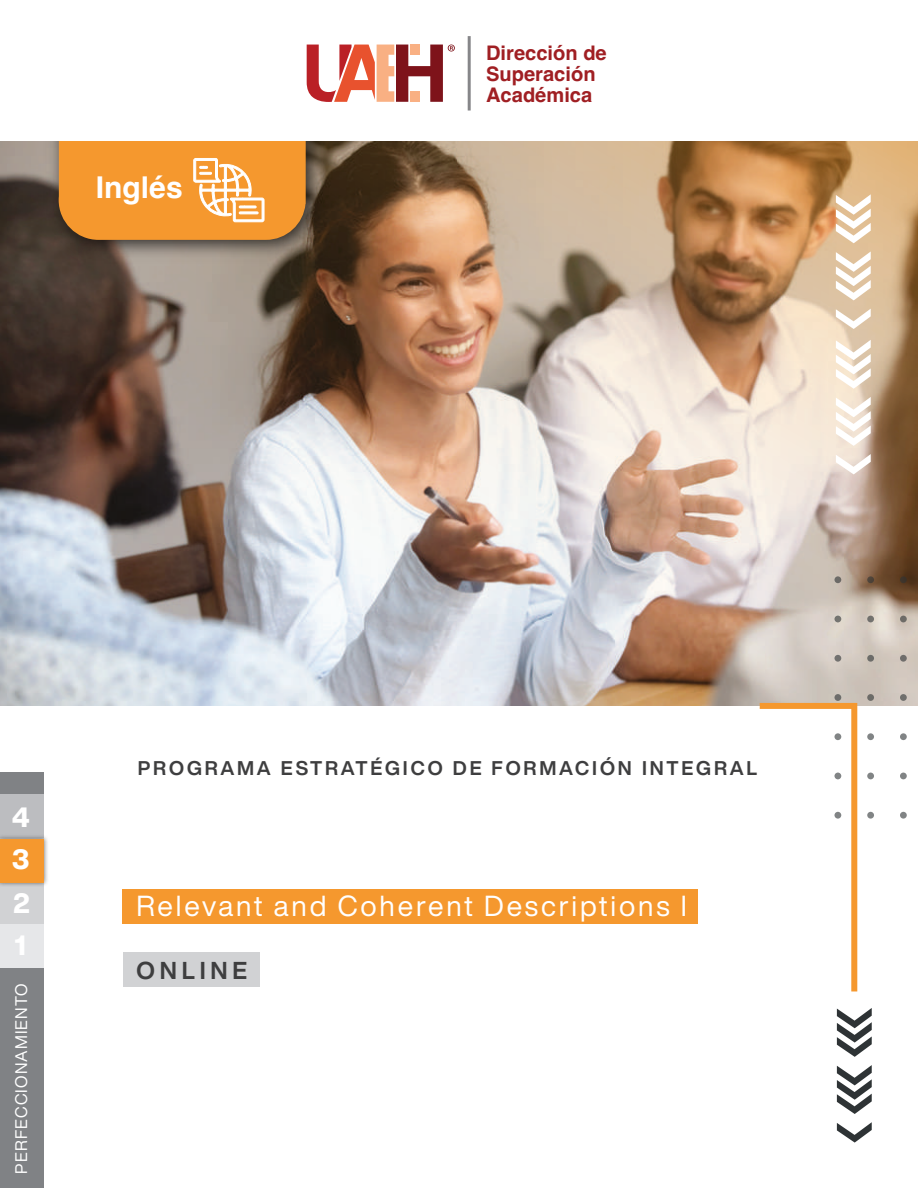
<style>
.page{position:relative;width:918px;height:1188px;background:#fff}
.page>*{position:absolute;margin:0;border:0;box-sizing:border-box;transform-origin:0 0}
.t1{font:700 30px "Helvetica";color:#fff}
.t2{font:28.5px "Helvetica Now Display";letter-spacing:.1em;color:#fff}
.t3{font:800 27.45px "Helvetica Now Display";color:#fff}
.t4{font:700 24px "Helvetica Now Display";letter-spacing:.2em;color:#3e3e3f}
.t5{font:700 20.1px/21px "Helvetica";color:#a01f23}
.t6{font:700 19.5px "Helvetica Now Display";letter-spacing:.145em;color:#3e3e3f}
.t7{font:16.5px "Helvetica Now Display";letter-spacing:.075em;color:#fff}
</style>
<div class="page">
<div style="left:123px;top:952px;width:136px;height:35px;background:#d1d2d4"></div>
<img style="left:0;top:141px;width:918px;height:565px">
<svg style="left:837px;top:1122px;width:35px;height:21px"></svg>
<svg style="left:837px;top:1065px;width:35px;height:49px"></svg>
<svg style="left:837px;top:1008px;width:35px;height:49px"></svg>
<svg style="left:754px;top:700px;width:106px;height:292px"></svg>
<div style="left:834px;top:576px;width:7px;height:7px;background:#6c6a67;border-radius:50%"></div>
<div style="left:834px;top:616px;width:7px;height:6px;background:#747370;border-radius:50%"></div>
<div style="left:834px;top:655px;width:7px;height:7px;background:#72716f;border-radius:50%"></div>
<svg style="left:834px;top:694px;width:7px;height:7px"></svg>
<div style="left:834px;top:733px;width:7px;height:7px;background:#818485;border-radius:50%"></div>
<div style="left:834px;top:773px;width:7px;height:6px;background:#818485;border-radius:50%"></div>
<div style="left:834px;top:812px;width:7px;height:7px;background:#818485;border-radius:50%"></div>
<div style="left:867px;top:576px;width:7px;height:7px;background:#4e4439;border-radius:50%"></div>
<div style="left:867px;top:616px;width:7px;height:6px;background:#72716d;border-radius:50%"></div>
<div style="left:867px;top:655px;width:7px;height:7px;background:#6c6c69;border-radius:50%"></div>
<div style="left:867px;top:694px;width:7px;height:7px;background:#6c6b68;border-radius:50%"></div>
<div style="left:867px;top:733px;width:7px;height:7px;background:#818485;border-radius:50%"></div>
<div style="left:867px;top:773px;width:7px;height:6px;background:#818485;border-radius:50%"></div>
<div style="left:867px;top:812px;width:7px;height:7px;background:#818485;border-radius:50%"></div>
<div style="left:900px;top:576px;width:7px;height:7px;background:#3d332a;border-radius:50%"></div>
<div style="left:900px;top:616px;width:7px;height:6px;background:#6d6b67;border-radius:50%"></div>
<div style="left:900px;top:655px;width:7px;height:7px;background:#6f6d6b;border-radius:50%"></div>
<div style="left:900px;top:694px;width:7px;height:7px;background:#706f6d;border-radius:50%"></div>
<div style="left:900px;top:733px;width:7px;height:7px;background:#818485;border-radius:50%"></div>
<div style="left:900px;top:773px;width:7px;height:6px;background:#818485;border-radius:50%"></div>
<div style="left:900px;top:812px;width:7px;height:7px;background:#818485;border-radius:50%"></div>
<div style="left:122px;top:889px;width:576px;height:35px;background:#f5982e"></div>
<img style="left:40px;top:141px;width:292px;height:126px">
<svg style="left:307px;top:45px;width:148px;height:57px"></svg>
<hr style="left:468px;top:36px;width:3px;height:75px;background:#868689">
<svg style="left:836px;top:309px;width:35px;height:20px"></svg>
<svg style="left:836px;top:251px;width:35px;height:49px"></svg>
<svg style="left:836px;top:194px;width:35px;height:49px"></svg>
<svg style="left:836px;top:454px;width:35px;height:20px"></svg>
<svg style="left:836px;top:397px;width:35px;height:49px"></svg>
<svg style="left:836px;top:340px;width:35px;height:49px"></svg>
<div style="left:0;top:773px;width:43px;height:21px;background:#808285"></div>
<div style="left:0;top:881px;width:43px;height:44px;background:#d1d2d4"></div>
<div style="left:0;top:968px;width:43px;height:220px;background:#808285"></div>
<div style="left:0;top:925px;width:43px;height:43px;background:#e6e7e9"></div>
<div style="left:0;top:794px;width:43px;height:44px;background:#bcbdc0"></div>
<img style="left:0;top:833px;width:48px;height:56px">
<div style="left:0;top:839px;width:44px;height:44px;background:#f5982e"></div>
<svg style="left:59px;top:141px;width:247px;height:99px;background:#f09c3c"></svg>
<h1 class="t1" style="left:96px;top:170px;width:88px">Inglés</h1>
<p class="t5" style="left:486px;top:45px;width:122px">Dirección de<br>Superación<br>Académica</p>
<h3 class="t3" style="left:12px;top:798px;width:20px">4</h3>
<h3 class="t3" style="left:12px;top:840px;width:19px">3</h3>
<h3 class="t3" style="left:13px;top:884px;width:18px">2</h3>
<h3 class="t3" style="left:14px;top:926px;width:13px">1</h3>
<p class="t7" style="left:10px;top:1174px;width:192px;rotate:-90deg">PERFECCIONAMIENTO</p>
<p class="t6" style="left:138px;top:755px;width:621px">PROGRAMA ESTRATÉGICO DE FORMACIÓN INTEGRAL</p>
<h2 class="t2" style="left:136px;top:886px;width:552px">Relevant and Coherent Descriptions I</h2>
<p class="t4" style="left:136px;top:954px;width:112px">ONLINE</p>
</div>
